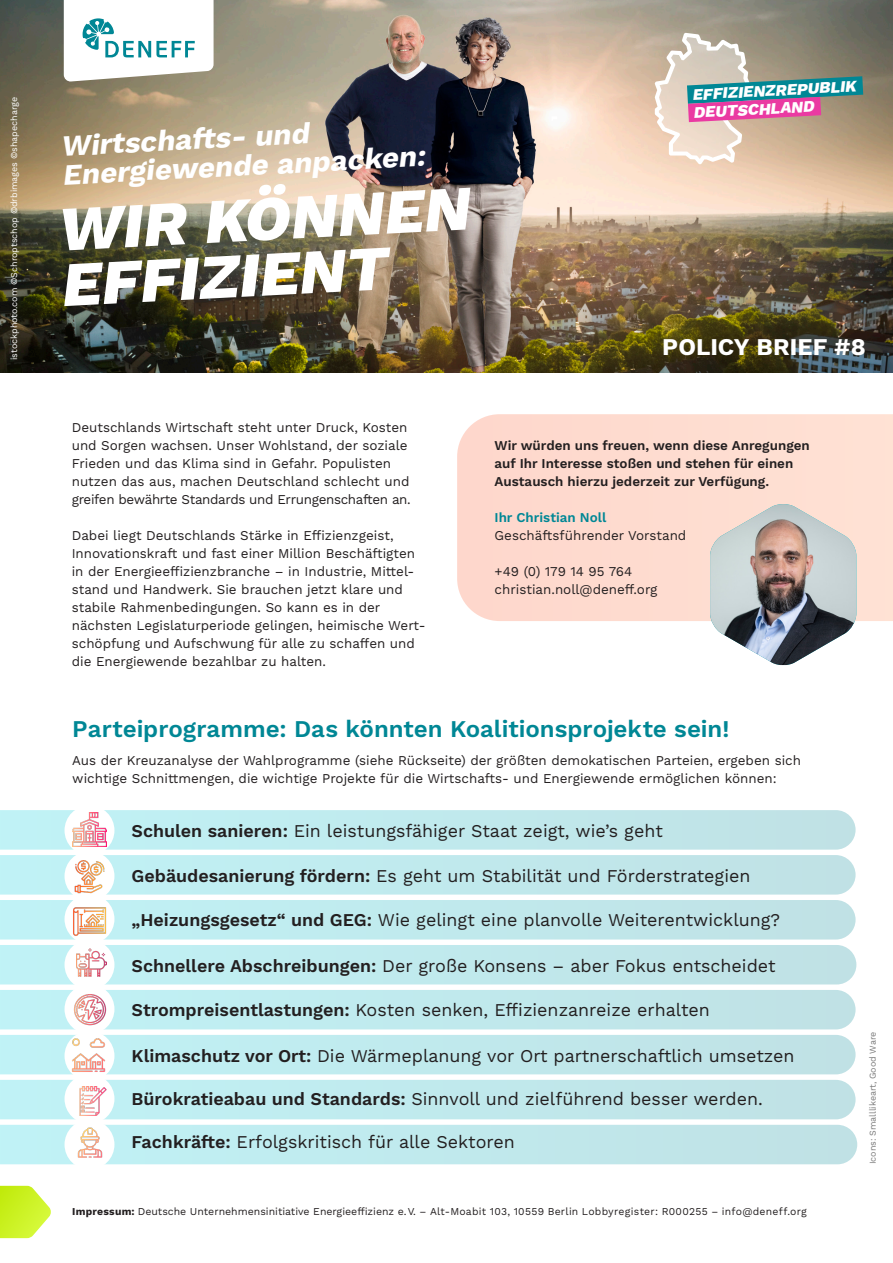
<style>
.page{position:relative;width:893px;height:1263px;background:#fff}
.page>*{position:absolute;margin:0;border:0;box-sizing:border-box;transform-origin:0 0}
.t1{font:italic 800 63px "Work Sans";color:#fff}
.t2{font:italic 700 29.4px/28.8px "Work Sans";color:#fff}
.Headline_2{font:600 24px "Work Sans";color:#008795}
.Headline_1{font:700 24px "Work Sans";color:#fff}
.Fließtext{font:18px "Work Sans";color:#231f20}
.t3{font:italic 800 16.05px/17.9px "Work Sans";color:#fff}
.PBX_Fließ{font:13.5px/18px "Work Sans";color:#231f20}
.PBX_Fließ-2{font:600 13.5px/18px "Work Sans";color:#231f20}
.Fließtext-2{font:600 13.5px "Work Sans";color:#008795}
.Fließtext-3{font:10.5px "Work Sans";letter-spacing:.015em;color:#231f20}
.Fließtext_klein{font:9px "Work Sans";letter-spacing:-.005em;color:#fff}
.Fließtext_klein-2{font:9px "Work Sans";letter-spacing:-.005em;color:#7a7a7a}
.s1{font-weight:600}
.s2{font-weight:700}
</style>
<div class="page">
<svg style="left:0;top:1035px;width:856px;height:39px;background:#c0e9ec"></svg>
<svg style="left:0;top:990px;width:856px;height:39px;background:#c0e9ed"></svg>
<svg style="left:0;top:1080px;width:856px;height:39px;background:#c0e9ed"></svg>
<svg style="left:0;top:1125px;width:857px;height:39px;background:#c0e9ed"></svg>
<svg style="left:0;top:900px;width:856px;height:39px;background:#c0e9ed"></svg>
<svg style="left:0;top:945px;width:856px;height:39px;background:#c0e9ed"></svg>
<div style="left:65px;top:894px;width:49px;height:50px;background:#fff;border-radius:50%"></div>
<div style="left:65px;top:1074px;width:49px;height:50px;background:#fff;border-radius:50%"></div>
<div style="left:65px;top:940px;width:49px;height:50px;background:#fff;border-radius:50%"></div>
<div style="left:65px;top:1119px;width:49px;height:50px;background:#fff;border-radius:50%"></div>
<svg style="left:0;top:810px;width:856px;height:84px;background:#c4eaee"></svg>
<div style="left:65px;top:805px;width:49px;height:50px;background:#fff;border-radius:50%"></div>
<div style="left:65px;top:984px;width:49px;height:50px;background:#fff;border-radius:50%"></div>
<div style="left:65px;top:851px;width:49px;height:50px;background:#fff;border-radius:50%"></div>
<div style="left:65px;top:1031px;width:49px;height:50px;background:#fff;border-radius:50%"></div>
<img style="left:0;top:0;width:893px;height:373px">
<svg style="left:655px;top:33px;width:208px;height:131px;background:#afa29d"></svg>
<div style="left:457px;top:414px;width:436px;height:207px;background:#fedbcf"></div>
<svg style="left:64px;top:0;width:150px;height:82px"></svg>
<img style="left:710px;top:504px;width:146px;height:162px">
<img style="left:77px;top:948px;width:30px;height:29px">
<img style="left:79px;top:1086px;width:28px;height:29px">
<img style="left:74px;top:994px;width:32px;height:32px">
<img style="left:73px;top:812px;width:34px;height:34px">
<img style="left:73px;top:907px;width:34px;height:31px">
<img style="left:74px;top:860px;width:31px;height:33px">
<img style="left:67px;top:1035px;width:44px;height:40px">
<img style="left:69px;top:1124px;width:41px;height:39px">
<svg style="left:0;top:1186px;width:51px;height:52px"></svg>
<p class="Fließtext_klein" style="left:9px;top:360px;width:264px;rotate:-90deg">istockphoto.com ©Schroptschop ©drbimages ©shapecharge</p>
<p class="t2" style="left:60px;top:133px;width:365px;rotate:-3deg">Wirtschaft s- und<br>Energiewende anpacken:</p>
<p class="t1" style="left:54px;top:193px;width:414px;rotate:-3deg">WIR KÖNNEN</p>
<p class="t1" style="left:57px;top:249px;width:328px;rotate:-3deg">EFFIZIENT</p>
<p class="t3" style="left:692px;top:87px;width:165px;rotate:-3deg">EFFIZIENZREPUBLIK<br>DEUTSCHLAND</p>
<p class="Headline_1" style="left:662px;top:333px;width:205px">POLICY BRIEF #8</p>
<p class="PBX_Fließ" style="left:72px;top:419px;width:340px">Deutschlands Wirtschaft steht unter Druck, Kosten und Sorgen wachsen. Unser Wohlstand, der soziale Frieden und das Klima sind in Gefahr. Populisten nutzen das aus, machen Deutschland schlecht und greifen bewährte Standards und Errungenschaften an.</p>
<p class="PBX_Fließ" style="left:72px;top:527px;width:345px">Dabei liegt Deutschlands Stärke in Effizienzgeist, Innovationskraft und fast einer Million Beschäftigten in der Energieeffizienzbranche – in Industrie, Mittel&shy;stand und Handwerk. Sie brauchen jetzt klare und</p>
<p class="PBX_Fließ" style="left:72px;top:599px;width:310px">stabile Rahmenbedingungen. So kann es in der</p>
<p class="PBX_Fließ" style="left:72px;top:617px;width:355px">nächsten Legislaturperiode gelingen, heimische Wert&shy;schöpfung und Aufschwung für alle zu schaffen und die Energiewende bezahlbar zu halten.</p>
<p class="PBX_Fließ-2" style="left:495px;top:437px;width:317px">Wir würden uns freuen, wenn diese Anregungen auf Ihr Interesse stoßen und stehen für einen<br>Austausch hierzu jederzeit zur Verfügung.</p>
<p class="Fließtext-2" style="left:495px;top:510px;width:113px">Ihr Christian Noll</p>
<p class="PBX_Fließ" style="left:495px;top:527px;width:193px">Geschäftsführender Vorstand</p>
<p class="PBX_Fließ" style="left:495px;top:563px;width:139px">+49 (0) 179 14 95 764</p>
<p class="PBX_Fließ" style="left:495px;top:581px;width:164px">christian.noll@deneff.org</p>
<p class="Headline_2" style="left:72px;top:715px;width:659px">Parteiprogramme: Das könnten Koalitionsprojekte sein!</p>
<p class="PBX_Fließ" style="left:72px;top:752px;width:730px">Aus der Kreuzanalyse der Wahlprogramme (siehe Rückseite) der größten demokatischen Parteien, ergeben sich wichtige Schnittmengen, die wichtige Projekte für die Wirtschafts- und Energiewende ermöglichen können:</p>
<p class="Fließtext" style="left:132px;top:820px;width:533px"><span class="s1">Schulen sanieren:</span> Ein leistungsfähiger Staat zeigt, wie’s geht</p>
<p class="Fließtext" style="left:132px;top:865px;width:620px"><span class="s1">Gebäudesanierung fördern:</span> Es geht um Stabilität und Förderstrategien</p>
<p class="Fließtext" style="left:132px;top:910px;width:650px"><span class="s1">„Heizungsgesetz“ und GEG:</span> Wie gelingt eine planvolle Weiterentwicklung?</p>
<p class="Fließtext" style="left:132px;top:955px;width:645px"><span class="s1">Schnellere Abschreibungen:</span> Der große Konsens – aber Fokus entscheidet</p>
<p class="Fließtext" style="left:132px;top:1000px;width:580px"><span class="s1">Strompreisentlastungen:</span> Kosten senken, Effizienzanreize erhalten</p>
<p class="Fließtext" style="left:132px;top:1045px;width:664px"><span class="s1">Klimaschutz vor Ort:</span> Die Wärmeplanung vor Ort partnerschaftlich umsetzen</p>
<p class="Fließtext" style="left:132px;top:1088px;width:633px"><span class="s1">Bürokratieabau und Standards:</span> Sinnvoll und zielführend besser werden.</p>
<p class="Fließtext" style="left:132px;top:1131px;width:385px"><span class="s1">Fachkräfte:</span> Erfolgskritisch für alle Sektoren</p>
<p class="Fließtext-3" style="left:72px;top:1206px;width:736px"><span class="s2">Impressum:</span> Deutsche Unternehmensinitiative Energieeffizienz e.V. – Alt-Moabit 103, 10559 Berlin Lobbyregister: R000255 – info@deneff.org</p>
<p class="Fließtext_klein-2" style="left:868px;top:1164px;width:134px;rotate:-90deg">Icons: Smalllikeart, Good Ware</p>
</div>
